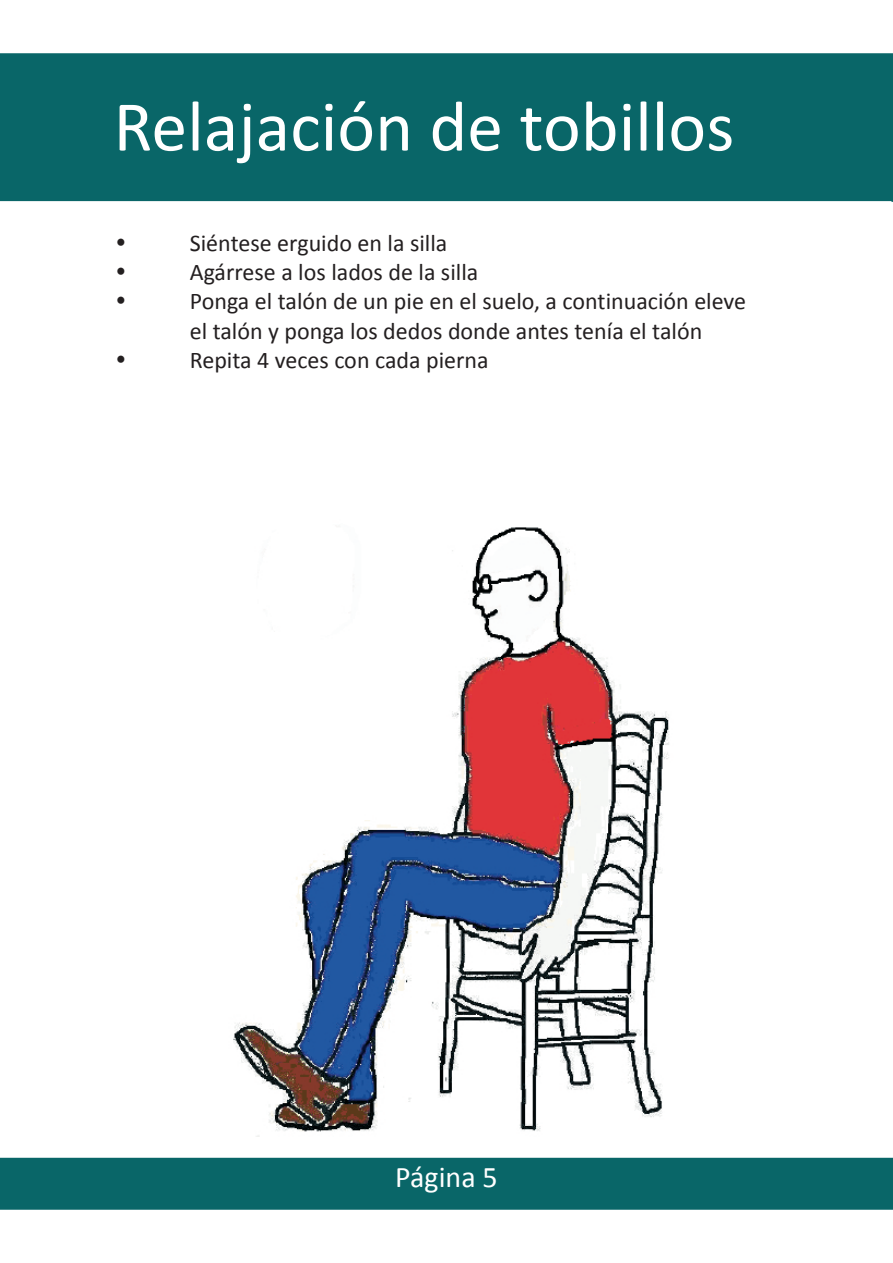
<style>
.page{position:relative;width:893px;height:1263px;background:#fff}
.page>*{position:absolute;margin:0;border:0;box-sizing:border-box;transform-origin:0 0}
.t1{font:72px "Calibri";color:#fff}
.t2{font:30px "Calibri";color:#fff}
.t3{font:24px/29.2px "Calibri";color:#231f20}
</style>
<div class="page">
<div style="left:0;top:53px;width:893px;height:148px;background:#096668;border:2px solid #096668"></div>
<div style="left:0;top:1158px;width:893px;height:52px;background:#096668;border:2px solid #096668"></div>
<svg style="left:891px;top:54px;width:2px;height:148px"></svg>
<img style="left:233px;top:527px;width:436px;height:610px">
<h1 class="t1" style="left:114px;top:96px;width:622px">Relajación de tobillos</h1>
<p class="t3" style="left:190px;top:230px;width:259px">Siéntese erguido en la silla</p>
<p class="t3" style="left:190px;top:259px;width:290px">Agárrese a los lados de la silla</p>
<p class="t3" style="left:190px;top:289px;width:558px">Ponga el talón de un pie en el suelo, a continuación eleve el talón y ponga los dedos donde antes tenía el talón</p>
<p class="t3" style="left:190px;top:347px;width:300px">Repita 4 veces con cada pierna</p>
<p class="t2" style="left:395px;top:1165px;width:104px">Página 5</p>
</div>
